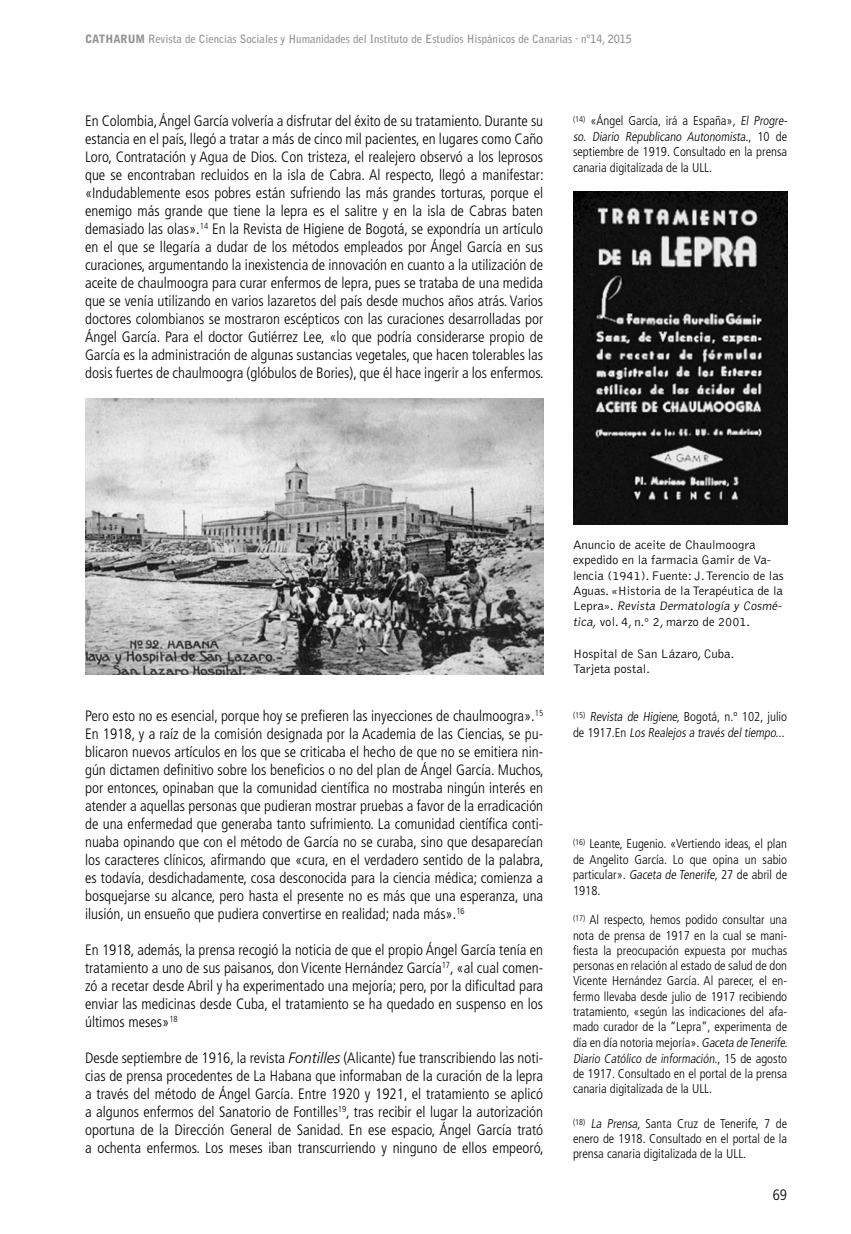
<style>
.page{position:relative;width:851px;height:1234px;background:#fff}
.page>*{position:absolute;margin:0;border:0;box-sizing:border-box;transform-origin:0 0}
.t1{font:300 condensed 15px/18px "Frutiger LT Std";color:#000;text-align:justify}
.t2{font:300 condensed 12.75px/15.3px "Frutiger LT Std";color:#000}
.t3{font:300 12.75px/15.3px "Bell Gothic Std";color:#000}
.t4{font:700 11.4px "Bell Gothic Std";color:#929292;scale:.95 1}
.s1{font-weight:900}
.s2{font-style:italic;font-stretch:normal}
</style>
<div class="page">
<img style="left:85px;top:398px;width:458px;height:276px">
<img style="left:573px;top:192px;width:214px;height:332px">
<p class="t4" style="left:85px;top:32px;width:577px"><span class="s1">CATHARUM</span> Revista de Ciencias Sociales y Humanidades del Instituto de Estudios Hispánicos de Canarias · nº14, 2015</p>
<p class="t1" style="left:85px;top:112px;width:460px">En Colombia, Ángel García volvería a disfrutar del éxito de su tratamiento. Durante su estancia en el país, llegó a tratar a más de cinco mil pacientes, en lugares como Caño Loro, Contratación y Agua de Dios. Con tristeza, el realejero observó a los leprosos que se encontraban recluidos en la isla de Cabra. Al respecto, llegó a manifestar: «Indudablemente esos pobres están sufriendo las más grandes torturas, porque el enemigo más grande que tiene la lepra es el salitre y en la isla de Cabras baten demasiado las olas».<sup>14</sup> En la Revista de Higiene de Bogotá, se expondría un artículo en el que se llegaría a dudar de los métodos empleados por Ángel García en sus curaciones, argumentando la inexistencia de innovación en cuanto a la utilización de aceite de chaulmoogra para curar enfermos de lepra, pues se trataba de una medida que se venía utilizando en varios lazaretos del país desde muchos años atrás. Varios doctores colombianos se mostraron escépticos con las curaciones desarrolladas por Ángel García. Para el doctor Gutiérrez Lee, «lo que podría considerarse propio de García es la administración de algunas sustancias vegetales, que hacen tolerables las dosis fuertes de chaulmoogra (glóbulos de Bories), que él hace ingerir a los enfermos.</p>
<p class="t2" style="left:573px;top:113px;width:218px"><sup>(14)</sup> «Ángel García, irá a España», El Progre&shy;so. Diario Republicano Autonomista. , 1 0 d e septiembre de 1919. Consultado en la prensa canaria digitalizada de la ULL.</p>
<p class="t1" style="left:85px;top:706px;width:460px">Pero esto no es esencial, porque hoy se prefieren las inyecciones de chaulmoogra».<sup>15<br></sup>En 1918, y a raíz de la comisión designada por la Academia de las Ciencias, se pu&shy;blicaron nuevos artículos en los que se criticaba el hecho de que no se emitiera nin&shy;gún dictamen definitivo sobre los beneficios o no del plan de Ángel García. Muchos, por entonces, opinaban que la comunidad científica no mostraba ningún interés en atender a aquellas personas que pudieran mostrar pruebas a favor de la erradicación de una enfermedad que generaba tanto sufrimiento. La comunidad científica conti&shy;nuaba opinando que con el método de García no se curaba, sino que desaparecían los caracteres clínicos, afirmando que «cura, en el verdadero sentido de la palabra, es todavía, desdichadamente, cosa desconocida para la ciencia médica; comienza a bosquejarse su alcance, pero hasta el presente no es más que una esperanza, una ilusión, un ensueño que pudiera convertirse en realidad; nada más».<sup>16</sup></p>
<p class="t1" style="left:85px;top:940px;width:459px">En 1918, además, la prensa recogió la noticia de que el propio Ángel García tenía en tratamiento a uno de sus paisanos, don Vicente Hernández García<sup>17</sup>, «al cual comen&shy;zó a recetar desde Abril y ha experimentado una mejoría; pero, por la dificultad para enviar las medicinas desde Cuba, el tratamiento se ha quedado en suspenso en los últimos meses»<sup>18</sup></p>
<p class="t1" style="left:85px;top:1048px;width:460px">Desde septiembre de 1916, la revista <span class="s2">Fontilles</span> (Alicante) fue transcribiendo las noti&shy;cias de prensa procedentes de La Habana que informaban de la curación de la lepra a través del método de Ángel García. Entre 1920 y 1921, el tratamiento se aplicó a algunos enfermos del Sanatorio de Fontilles<sup>19</sup>, tras recibir el lugar la autorización oportuna de la Dirección General de Sanidad. En ese espacio, Ángel García trató a ochenta enfermos. Los meses iban transcurriendo y ninguno de ellos empeoró,</p>
<p class="t3" style="left:573px;top:537px;width:212px">Anuncio de aceite de Chaulmoogra expedido en la farmacia Gamir de Va&shy;lencia (1941). Fuente: J. Terencio de las Aguas. «Historia de la Terapéutica de la L e p ra » . Revista Dermatología y Cosmé&shy;tica, vol. 4, n.º 2, marzo de 2001.</p>
<p class="t3" style="left:573px;top:646px;width:163px">Hospital de San Lázaro, Cuba.<br>Tarjeta postal.</p>
<p class="t2" style="left:573px;top:708px;width:216px;line-height:15.8px"><sup>(15)</sup> Revista de Higiene, Bogotá, n.º 102, julio d e 1 9 1 7 . E n Los Realejos a través del tiempo...</p>
<p class="t2" style="left:573px;top:836px;width:216px;text-align:justify"><sup>(16)</sup> Leante, Eugenio. «Vertiendo ideas, el plan de Angelito García. Lo que opina un sabio particular». Gaceta de Tenerife, 27 de abril de 1918.</p>
<p class="t2" style="left:573px;top:912px;width:218px"><sup>(17)</sup> Al respecto, hemos podido consultar una nota de prensa de 1917 en la cual se mani&shy;fiesta la preocupación expuesta por muchas personas en relación al estado de salud de don Vicente Hernández García. Al parecer, el en&shy;fermo llevaba desde julio de 1917 recibiendo tratamiento, «según las indicaciones del afa&shy;mado curador de la “Lepra”, experimenta de día en día notoria mejoría». Gaceta de Tenerife.<br>Diario Católico de información. , 1 5 d e a g o s t o de 1917. Consultado en el portal de la prensa canaria digitalizada de la ULL.</p>
<p class="t2" style="left:573px;top:1115px;width:216px;text-align:justify"><sup>(18)</sup> La Prensa, Santa Cruz de Tenerife, 7 de enero de 1918. Consultado en el portal de la prensa canaria digitalizada de la ULL.</p>
<p class="t1" style="left:772px;top:1186px;width:16px">69</p>
</div>
